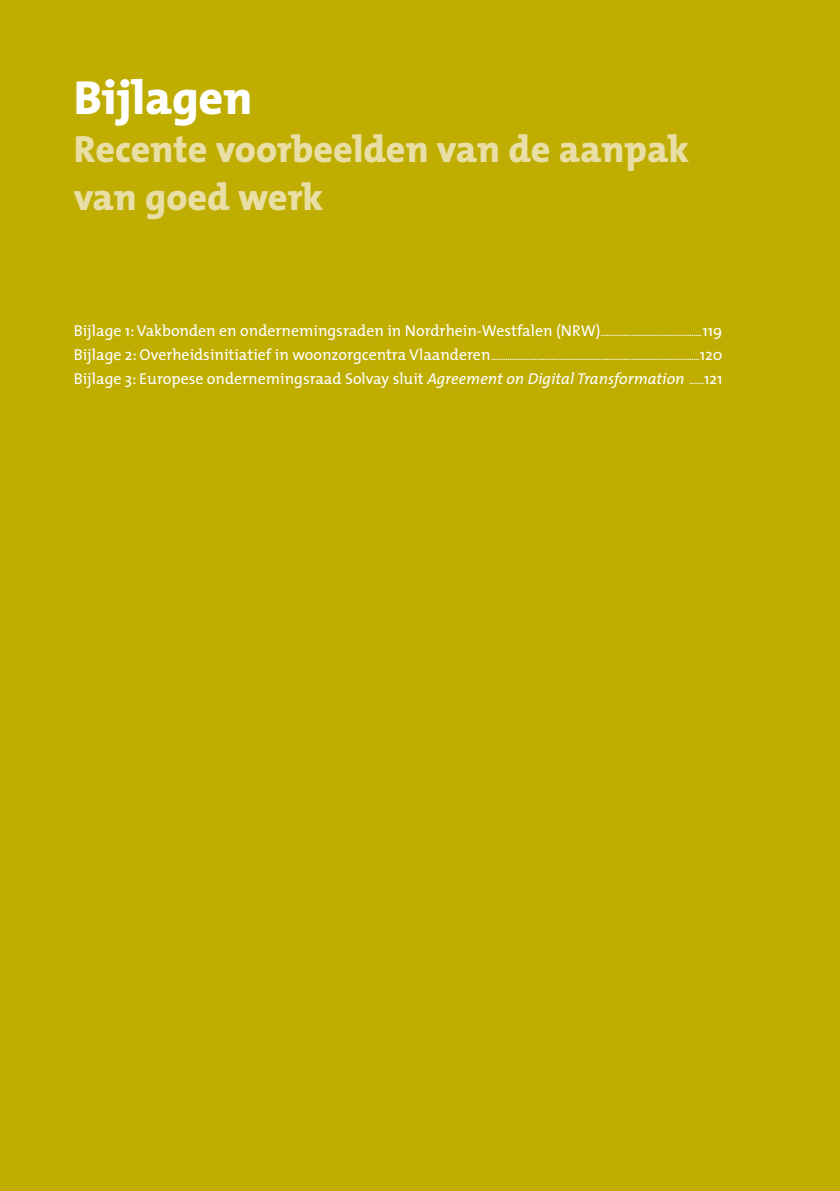
<style>
.page{position:relative;width:840px;height:1191px;background:#fff}
.page>*{position:absolute;margin:0;border:0;box-sizing:border-box;transform-origin:0 0}
._5_tabbladen_1e_rege{font:800 48px "The Mix";color:#fff}
._5_tabbladen_2e_rege{font:800 38px/48px "The Mix";color:#e9dfa6}
.Body_tekst{font:15.8px "The Mix";color:#fff}
.Body_tekst-2{font:700 8px "The Mix";color:#fff}
.s1{font-weight:700;font-size:8px}
.s2{font-weight:400;font-size:15.8px}
.s3{font-style:italic}
</style>
<div class="page">
<div style="left:0;top:0;width:839px;height:1191px;background:#bfad02"></div>
<p class="_5_tabbladen_1e_rege" style="left:74px;top:57px;width:180px">Bijlagen</p>
<p class="_5_tabbladen_2e_rege" style="left:74px;top:124px;width:616px">Recente voorbeelden van de aanpak van goed werk</p>
<p class="Body_tekst" style="left:74px;top:318px;width:650px">Bijlage 1: Vakbonden en ondernemingsraden in Nordrhein-Westfalen (NRW)<span class="s1">..................................................</span>119</p>
<p class="Body_tekst-2" style="left:74px;top:351px;width:650px"><span class="s2">Bijlage 2: Overheidsinitiatief in woonzorgcentra Vlaanderen</span>......................................................................................................<span class="s2">120</span></p>
<p class="Body_tekst" style="left:74px;top:366px;width:650px">Bijlage 3: Europese ondernemingsraad Solvay sluit <span class="s3">Agreement on Digital Transformation</span> <span class="s1">........</span>121</p>
</div>
